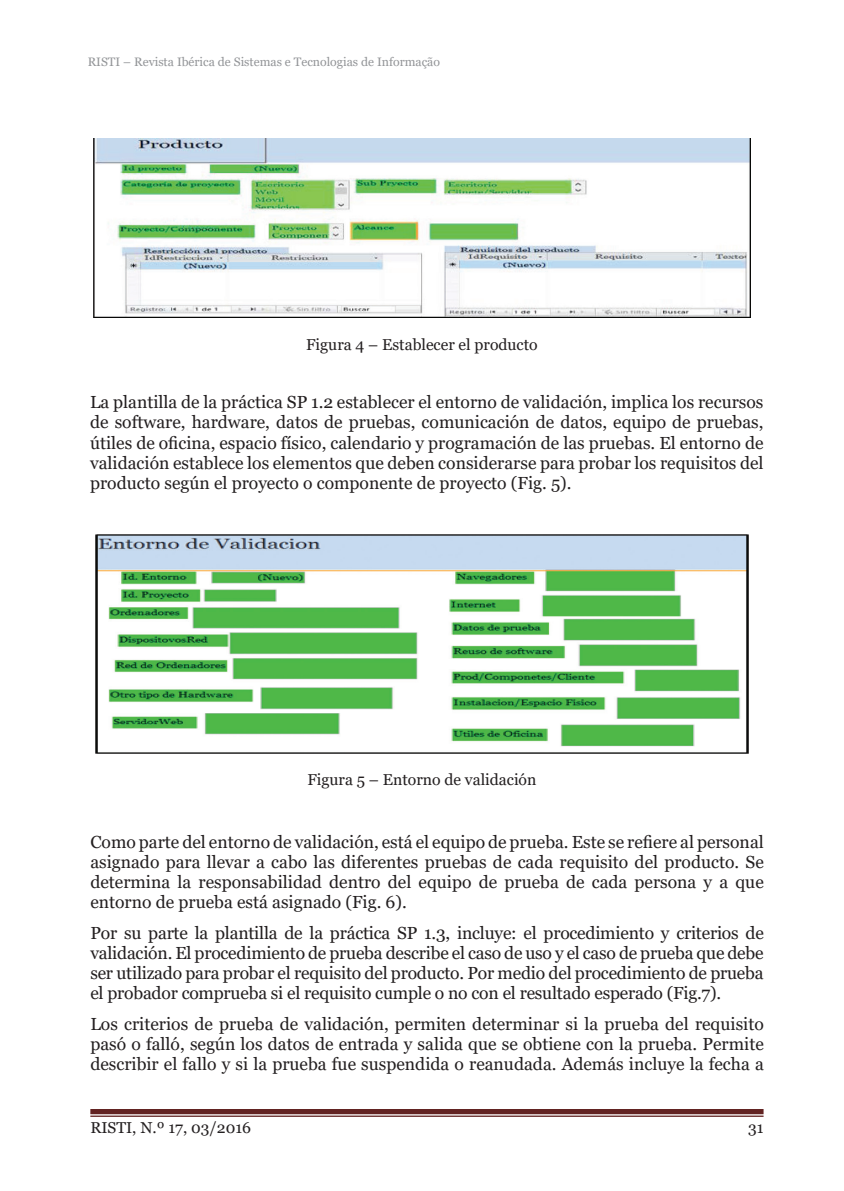
<style>
.page{position:relative;width:844px;height:1191px;background:#fff}
.page>*{position:absolute;margin:0;border:0;box-sizing:border-box;transform-origin:0 0}
.txt{font:17.5px/20.1px "Georgia";color:#231f20;text-align:justify}
.legned{font:15.75px "Georgia";color:#231f20}
.t1{font:12.25px "Georgia";color:#939598}
</style>
<div class="page">
<div style="left:90px;top:1109px;width:673px;height:5px;background:#622322"></div>
<hr style="left:90px;top:1115px;width:673px;height:1px;background:#622322">
<img style="left:94px;top:138px;width:656px;height:180px">
<img style="left:96px;top:534px;width:652px;height:219px">
<p class="t1" style="left:88px;top:54px;width:354px">RISTI – Revista Ibérica de Sistemas e Tecnologias de Informação</p>
<p class="legned" style="left:306px;top:335px;width:233px">Figura 4 – Establecer el producto</p>
<p class="txt" style="left:90px;top:392px;width:674px">La plantilla de la práctica SP 1.2 establecer el entorno de validación, implica los recursos de software, hardware, datos de pruebas, comunicación de datos, equipo de pruebas, útiles de oficina, espacio físico, calendario y programación de las pruebas. El entorno de validación establece los elementos que deben considerarse para probar los requisitos del producto según el proyecto o componente de proyecto (Fig. 5).</p>
<p class="legned" style="left:307px;top:770px;width:230px">Figura 5 – Entorno de validación</p>
<p class="txt" style="left:90px;top:832px;width:674px">Como parte del entorno de validación, está el equipo de prueba. Este se refiere al personal asignado para llevar a cabo las diferentes pruebas de cada requisito del producto. Se determina la responsabilidad dentro del equipo de prueba de cada persona y a que entorno de prueba está asignado (Fig. 6).</p>
<p class="txt" style="left:90px;top:923px;width:674px">Por su parte la plantilla de la práctica SP 1.3, incluye: el procedimiento y criterios de validación. El procedimiento de prueba describe el caso de uso y el caso de prueba que debe ser utilizado para probar el requisito del producto. Por medio del procedimiento de prueba el probador comprueba si el requisito cumple o no con el resultado esperado (Fig.7).</p>
<p class="txt" style="left:90px;top:1014px;width:674px">Los criterios de prueba de validación, permiten determinar si la prueba del requisito pasó o falló, según los datos de entrada y salida que se obtiene con la prueba. Permite describir el fallo y si la prueba fue suspendida o reanudada. Además incluye la fecha a</p>
<p class="legned" style="left:90px;top:1117px;width:162px">RISTI, N.º 17, 03/2016</p>
<p class="legned" style="left:747px;top:1118px;width:17px">31</p>
</div>
